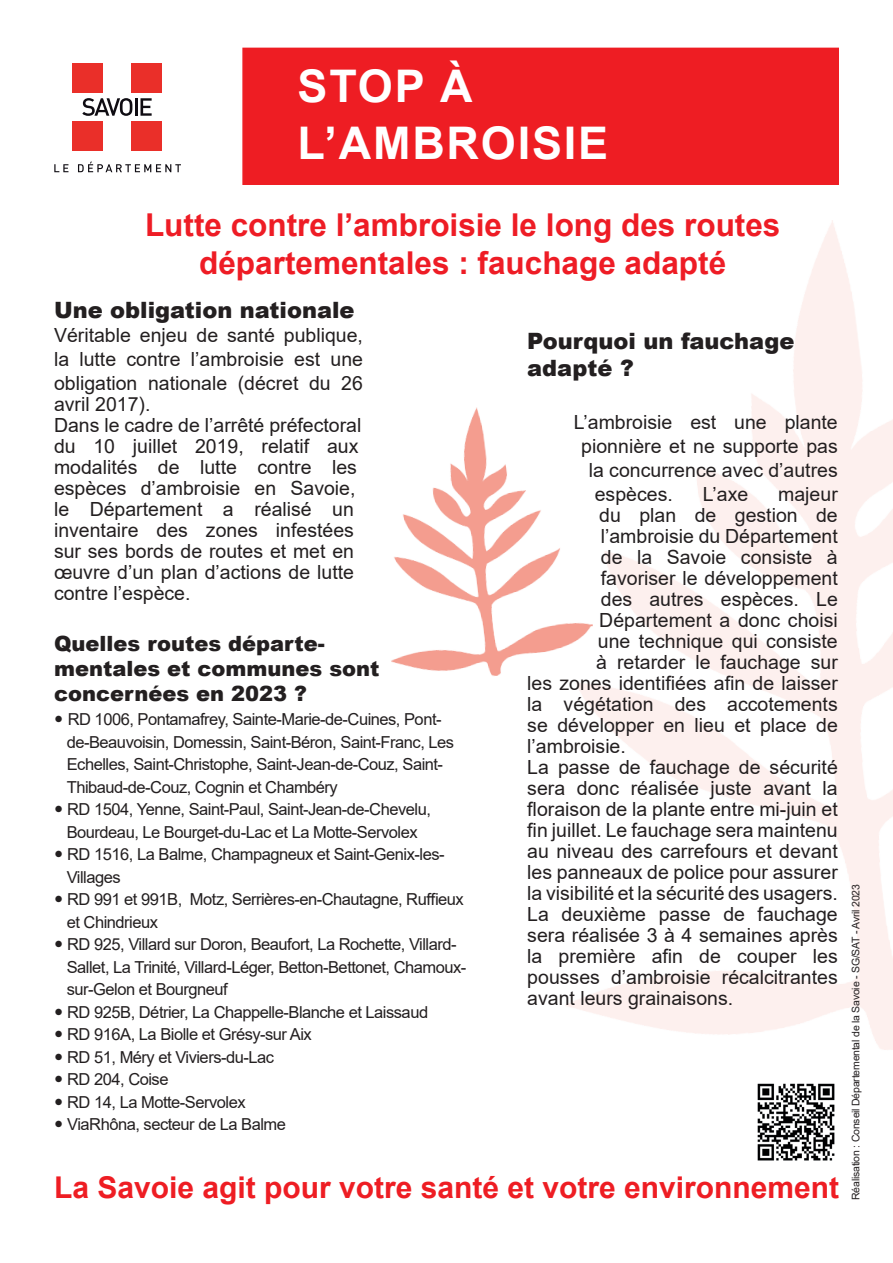
<style>
.page{position:relative;width:893px;height:1263px;background:#fff}
.page>*{position:absolute;margin:0;border:0;box-sizing:border-box;transform-origin:0 0}
.t1{font:700 45px/57px "Arial";letter-spacing:.04em;color:#fff}
.t2{font:700 31.5px/37.8px "Arial";color:#ee1c25;text-align:center}
.t3{font:700 30px "Arial";color:#ee1d23}
.t4{font:900 22.5px/27px "Arial";color:#231f20}
.t5{font:900 21px/25.2px "Arial";color:#231f20}
.t6{font:19.5px/21px "Arial";color:#231f20;text-align:justify}
.t7{font:16.5px/22.5px "Arial";letter-spacing:-.03em;color:#231f20}
.t8{font:10.5px "Arial";letter-spacing:-.02em;color:#231f20}
</style>
<div class="page">
<div style="left:242px;top:48px;width:597px;height:137px;background:#ee1d23"></div>
<div style="left:72px;top:63px;width:31px;height:30px;background:#ea2f29"></div>
<div style="left:131px;top:63px;width:30px;height:30px;background:#ea2f29"></div>
<div style="left:72px;top:121px;width:31px;height:30px;background:#ea2f29"></div>
<div style="left:131px;top:121px;width:30px;height:30px;background:#ea2f29"></div>
<svg style="left:54px;top:164px;width:14px;height:8px"></svg>
<svg style="left:78px;top:162px;width:103px;height:10px"></svg>
<svg style="left:82px;top:98px;width:50px;height:18px"></svg>
<hr style="left:135px;top:98px;width:3px;height:18px;background:#0f0c12">
<svg style="left:140px;top:98px;width:12px;height:18px"></svg>
<img style="left:391px;top:407px;width:206px;height:281px">
<img style="left:757px;top:1083px;width:78px;height:78px">
<h1 class="t1" style="left:298px;top:58px;width:312px">STOP À<br>L’AMBROISIE</h1>
<h2 class="t2" style="left:145px;top:207px;width:637px">Lutte contre l’ambroisie le long des routes départementales : fauchage adapté</h2>
<p class="t4" style="left:54px;top:296px;width:302px">Une obligation nationale</p>
<p class="t6" style="left:54px;top:323px;width:310px;line-height:24px">Véritable enjeu de santé publique, la lutte contre l’ambroisie est une obligation nationale (décret du 26</p>
<p class="t6" style="left:54px;top:394px;width:309px;text-align:left">avril 2017).<br>Dans le cadre de l’arrêté préfectoral du 10 juillet 2019, relatif aux modalités de lutte contre les espèces d’ambroisie en Savoie, le Département a réalisé un inventaire des zones infestées sur ses bords de routes et met en œuvre d’un plan d’actions de lutte contre l’espèce.</p>
<p class="t4" style="left:527px;top:327px;width:269px">Pourquoi un fauchage adapté ?</p>
<p class="t6" style="left:574px;top:411px;width:265px">L’ambroisie est une plante</p>
<p class="t6" style="left:581px;top:435px;width:258px">pionnière et ne supporte pas</p>
<p class="t6" style="left:589px;top:459px;width:250px">la concurrence avec d’autres</p>
<p class="t6" style="left:595px;top:483px;width:80px">espèces.</p>
<p class="t6" style="left:703px;top:483px;width:47px">L’axe</p>
<p class="t6" style="left:778px;top:483px;width:61px">majeur</p>
<p class="t6" style="left:599px;top:504px;width:240px">du plan de gestion de</p>
<p class="t6" style="left:601px;top:525px;width:238px">l’ambroisie du Département</p>
<p class="t6" style="left:601px;top:546px;width:238px">de la Savoie consiste à</p>
<p class="t6" style="left:601px;top:567px;width:238px">favoriser le développement</p>
<p class="t6" style="left:601px;top:588px;width:238px">des autres espèces. Le</p>
<p class="t6" style="left:599px;top:609px;width:240px">Département a donc choisi</p>
<p class="t6" style="left:598px;top:630px;width:241px">une technique qui consiste</p>
<p class="t6" style="left:596px;top:651px;width:243px">à retarder le fauchage sur</p>
<p class="t6" style="left:527px;top:672px;width:312px">les zones identifiées afin de laisser</p>
<p class="t6" style="left:527px;top:693px;width:312px">la végétation des accotements</p>
<p class="t6" style="left:527px;top:714px;width:312px">se développer en lieu et place de</p>
<p class="t6" style="left:527px;top:735px;width:100px">l’ambroisie.</p>
<p class="t6" style="left:527px;top:756px;width:312px">La passe de fauchage de sécurité</p>
<p class="t6" style="left:527px;top:777px;width:312px">sera donc réalisée juste avant la</p>
<p class="t6" style="left:527px;top:798px;width:312px">floraison de la plante entre mi-juin et</p>
<p class="t6" style="left:527px;top:819px;width:312px">fin juillet. Le fauchage sera maintenu</p>
<p class="t6" style="left:527px;top:840px;width:312px">au niveau des carrefours et devant</p>
<p class="t6" style="left:527px;top:861px;width:312px">les panneaux de police pour assurer</p>
<p class="t6" style="left:527px;top:882px;width:312px">la visibilité et la sécurité des usagers.</p>
<p class="t6" style="left:527px;top:903px;width:312px">La deuxième passe de fauchage</p>
<p class="t6" style="left:527px;top:924px;width:312px">sera réalisée 3 à 4 semaines après</p>
<p class="t6" style="left:527px;top:945px;width:312px">la première afin de couper les</p>
<p class="t6" style="left:527px;top:966px;width:312px">pousses d’ambroisie récalcitrantes</p>
<p class="t6" style="left:527px;top:987px;width:207px">avant leurs grainaisons.</p>
<p class="t5" style="left:54px;top:630px;width:327px">Quelles routes départe&shy;mentales et communes sont concernées en 2023 ?</p>
<p class="t7" style="left:67px;top:708px;width:401px">RD 1006, Pontamafrey, Sainte-Marie-de-Cuines, Pont&shy;de-Beauvoisin, Domessin, Saint-Béron, Saint-Franc, Les Echelles, Saint-Christophe, Saint-Jean-de-Couz, Saint-Thibaud-de-Couz, Cognin et Chambéry<br>RD 1504, Yenne, Saint-Paul, Saint-Jean-de-Chevelu, Bourdeau, Le Bourget-du-Lac et La Motte-Servolex<br>RD 1516, La Balme, Champagneux et Saint-Genix-les-Villages<br>RD 991 et 991B, Motz, Serrières-en-Chautagne, Ruffieux et Chindrieux<br>RD 925, Villard sur Doron, Beaufort, La Rochette, Villard-Sallet, La Trinité, Villard-Léger, Betton-Bettonet, Chamoux&shy;sur-Gelon et Bourgneuf<br>RD 925B, Détrier, La Chappelle-Blanche et Laissaud<br>RD 916A, La Biolle et Grésy-sur Aix<br>RD 51, Méry et Viviers-du-Lac<br>RD 204, Coise<br>RD 14, La Motte-Servolex<br>ViaRhôna, secteur de La Balme</p>
<h3 class="t3" style="left:54px;top:1167px;width:787px">La Savoie agit pour votre santé et votre environnement</h3>
<p class="t8" style="left:849px;top:1200px;width:317px;rotate:-90deg">Réalisation : Conseil Départemental de la Savoie - SG/SAT - Avril 2023</p>
</div>
